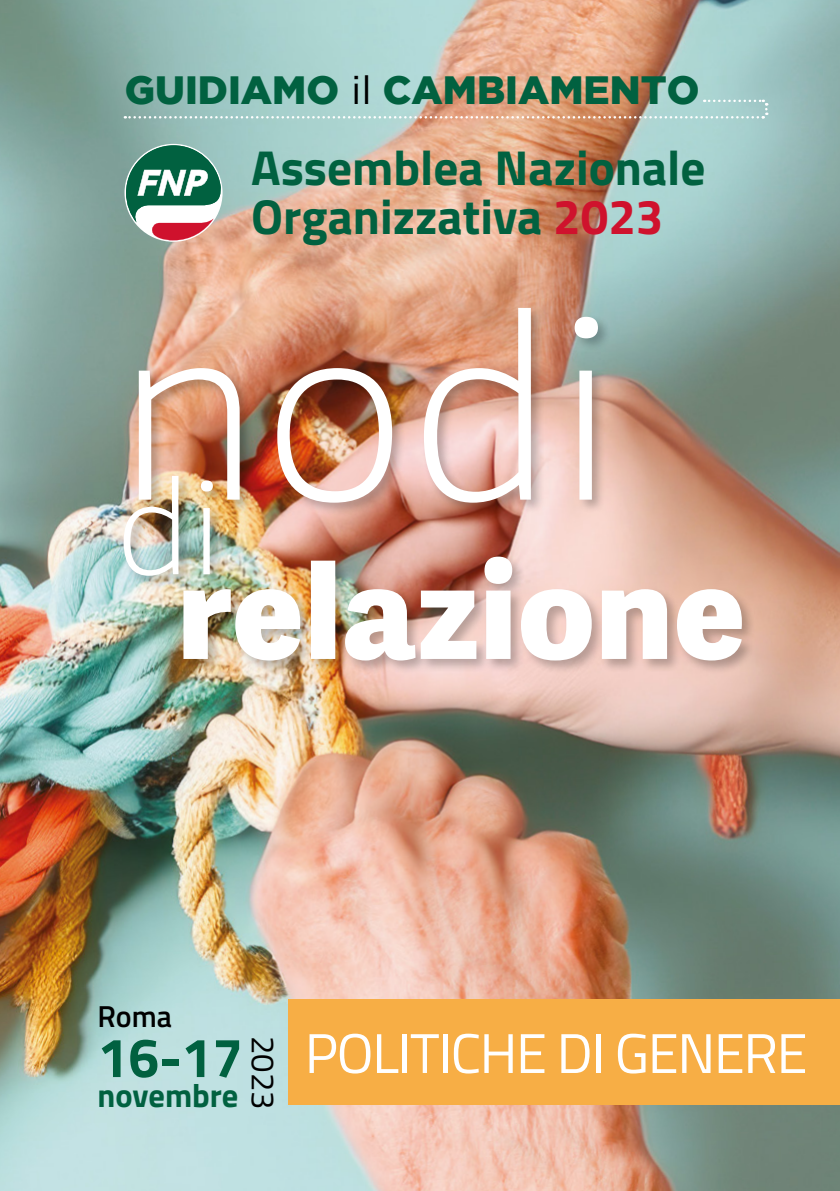
<style>
.page{position:relative;width:840px;height:1191px;background:#fff}
.page>*{position:absolute;margin:0;border:0;box-sizing:border-box;transform-origin:0 0}
.t1{font:56px "Titillium Web";letter-spacing:-.025em;color:#fff}
.t2{font:700 55.6px "Titillium Web";color:#016140}
.t3{font:700 49.2px/49.2px "Titillium Web";color:#016140}
.t4{font:900 39.4px "Gotham";color:#016140}
.t5{font:700 32.8px "Titillium Web";color:#016140}
.t6{font:32.4px "Titillium Web";color:#000}
.t7{font:600 30.4px "Titillium Web";color:#000}
.s1{font-weight:400;color:#000}
.s2{color:#cf122d}
</style>
<div class="page">
<img style="left:0;top:0;width:839px;height:1191px">
<div style="left:121px;top:305px;width:634px;height:369px;background:#000;opacity:.25"></div>
<img style="left:123px;top:476px;width:90px;height:100px">
<img style="left:183px;top:556px;width:558px;height:104px">
<img style="left:139px;top:308px;width:458px;height:194px">
<svg style="left:124px;top:144px;width:98px;height:98px"></svg>
<svg style="left:125px;top:98px;width:643px;height:22px;background:#b9bdaf"></svg>
<div style="left:288px;top:999px;width:551px;height:106px;background:#f7ae45"></div>
<p class="t4" style="left:125px;top:67px;width:576px">GUIDIAMO <span class="s1">il</span> CAMBIAMENTO</p>
<p class="t3" style="left:251px;top:140px;width:455px">Assemblea Nazionale<br>Organizzativa <span class="s2">2023</span></p>
<p class="t7" style="left:98px;top:993px;width:76px">Roma</p>
<p class="t2" style="left:98px;top:1015px;width:147px">16-17</p>
<p class="t5" style="left:98px;top:1070px;width:142px">novembre</p>
<p class="t6" style="left:286px;top:1035px;width:75px;rotate:90deg">2023</p>
<p class="t1" style="left:304px;top:1012px;width:504px">POLITICHE DI GENERE</p>
</div>
